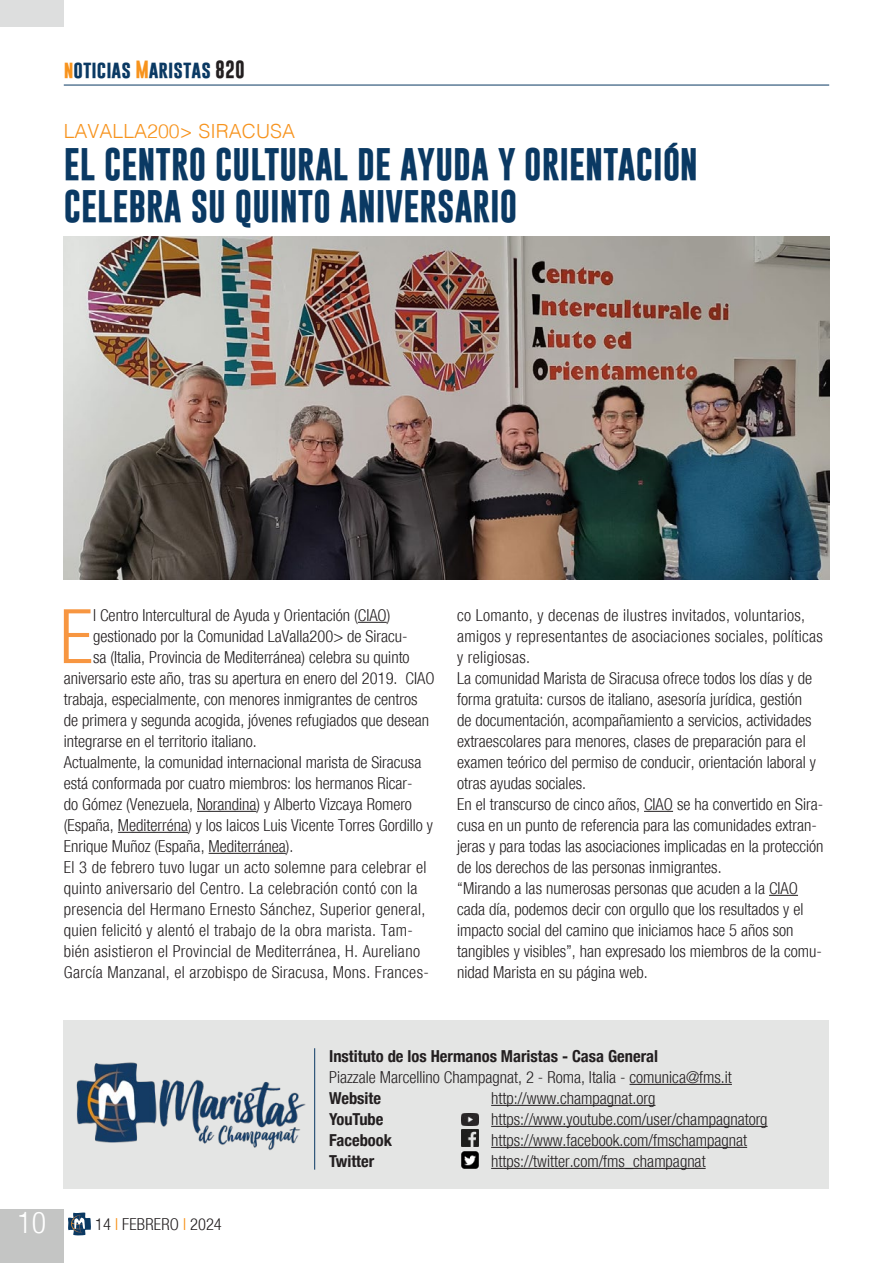
<style>
.page{position:relative;width:893px;height:1263px;background:#fff}
.page>*{position:absolute;margin:0;border:0;box-sizing:border-box;transform-origin:0 0}
.Testo_normal{font:300 condensed 75.3px "Helvetica Neue";color:#f79641}
.Titolo{font:700 33px "Gobold";color:#0a3963}
.t1{font:300 condensed 30px "Helvetica Neue";color:#fff}
.Titolo-2{font:300 19.5px "Helvetica";color:#f7931d}
.t2{font:700 18px "Gobold";color:#0a3963}
.Testo_normal-2{font:300 condensed 16.5px/21px "Helvetica Neue";color:#231f20}
.Testo_normal-3{font:300 condensed 16.5px/21px "Helvetica Neue";letter-spacing:.02em;color:#231f20}
.t3{font:700 condensed 16.5px "Helvetica Neue";color:#231f20}
.s1{color:#f7931d}
.s2{color:#231f20}
</style>
<div class="page">
<hr style="left:64px;top:85px;width:765px;height:1px;background:#0a3963">
<svg style="left:68px;top:1212px;width:23px;height:23px"></svg>
<div style="left:0;top:1209px;width:64px;height:54px;background:#c4c5c4"></div>
<div style="left:0;top:0;width:64px;height:27px;background:#dddede"></div>
<div style="left:64px;top:1020px;width:765px;height:168px;background:#e4e5e4"></div>
<hr style="left:629px;top:1084px;width:103px;height:1px;background:#231f20">
<hr style="left:314px;top:1048px;width:1px;height:122px;background:#0a3963">
<img style="left:76px;top:1062px;width:230px;height:89px">
<hr style="left:491px;top:1105px;width:164px;height:1px;background:#231f20">
<hr style="left:491px;top:1126px;width:277px;height:1px;background:#231f20">
<hr style="left:491px;top:1147px;width:256px;height:1px;background:#231f20">
<hr style="left:491px;top:1168px;width:215px;height:1px;background:#231f20">
<img style="left:461px;top:1129px;width:17px;height:17px">
<img style="left:461px;top:1152px;width:17px;height:17px">
<img style="left:461px;top:1113px;width:17px;height:12px">
<svg style="left:358px;top:622px;width:29px;height:1px"></svg>
<hr style="left:197px;top:811px;width:60px;height:1px;background:#231f20">
<hr style="left:118px;top:832px;width:70px;height:1px;background:#231f20">
<hr style="left:209px;top:853px;width:77px;height:1px;background:#231f20">
<svg style="left:644px;top:811px;width:29px;height:1px"></svg>
<svg style="left:769px;top:895px;width:29px;height:1px"></svg>
<img style="left:64px;top:237px;width:765px;height:342px">
<p class="t2" style="left:64px;top:57px;width:182px"><span class="s1">n</span>oticias <span class="s1">M</span>aristas <span class="s2">820</span></p>
<p class="Titolo-2" style="left:64px;top:114px;width:233px">LAVALLA200&gt; SIRACUSA</p>
<p class="Titolo" style="left:64px;top:143px;width:635px">EL CENTRO CULTURAL DE AYUDA Y ORIENTACIÓN</p>
<p class="Titolo" style="left:64px;top:185px;width:455px">CELEBRA SU QUINTO ANIVERSARIO</p>
<p class="Testo_normal" style="left:60px;top:593px;width:35px">E</p>
<p class="Testo_normal-2" style="left:93px;top:605px;width:299px">l Centro Intercultural de Ayuda y Orientación (CIAO)</p>
<p class="Testo_normal-2" style="left:93px;top:626px;width:316px">gestionado por la Comunidad LaValla200&gt; de Siracu-</p>
<p class="Testo_normal-2" style="left:93px;top:647px;width:318px">sa (Italia, Provincia de Mediterránea) celebra su quinto</p>
<p class="Testo_normal-2" style="left:64px;top:668px;width:372px">aniversario este año, tras su apertura en enero del 2019. CIAO</p>
<p class="Testo_normal-2" style="left:64px;top:689px;width:355px">trabaja, especialmente, con menores inmigrantes de centros</p>
<p class="Testo_normal-2" style="left:64px;top:710px;width:367px">de primera y segunda acogida, jóvenes refugiados que desean</p>
<p class="Testo_normal-2" style="left:64px;top:731px;width:194px">integrarse en el territorio italiano.</p>
<p class="Testo_normal-2" style="left:64px;top:752px;width:371px">Actualmente, la comunidad internacional marista de Siracusa está conformada por cuatro miembros: los hermanos Ricar-<br>do Gómez (Venezuela, Norandina) y Alberto Vizcaya Romero (España, Mediterréna) y los laicos Luis Vicente Torres Gordillo y Enrique Muñoz (España, Mediterránea).</p>
<p class="Testo_normal-3" style="left:64px;top:857px;width:367px">El 3 de febrero tuvo lugar un acto solemne para celebrar el quinto aniversario del Centro. La celebración contó con la presencia del Hermano Ernesto Sánchez, Superior general, quien felicitó y alentó el trabajo de la obra marista. Tam&shy;bién asistieron el Provincial de Mediterránea, H. Aureliano García Manzanal, el arzobispo de Siracusa, Mons. Frances-</p>
<p class="Testo_normal-3" style="left:457px;top:605px;width:367px">co Lomanto, y decenas de ilustres invitados, voluntarios, amigos y representantes de asociaciones sociales, políticas y religiosas.</p>
<p class="Testo_normal-2" style="left:457px;top:668px;width:360px">La comunidad Marista de Siracusa ofrece todos los días y de forma gratuita: cursos de italiano, asesoría jurídica, gestión de documentación, acompañamiento a servicios, actividades extraescolares para menores, clases de preparación para el examen teórico del permiso de conducir, orientación laboral y otras ayudas sociales.</p>
<p class="Testo_normal-2" style="left:457px;top:794px;width:368px">En el transcurso de cinco años, CIAO se ha convertido en Sira&shy;cusa en un punto de referencia para las comunidades extran&shy;jeras y para todas las asociaciones implicadas en la protección de los derechos de las personas inmigrantes.</p>
<p class="Testo_normal-2" style="left:457px;top:878px;width:366px">“Mirando a las numerosas personas que acuden a la CIAO cada día, podemos decir con orgullo que los resultados y el impacto social del camino que iniciamos hace 5 años son tangibles y visibles”, han expresado los miembros de la comu&shy;nidad Marista en su página web.</p>
<h3 class="t1" style="left:17px;top:1205px;width:30px">10</h3>
<p class="Testo_normal-2" style="left:95px;top:1214px;width:128px">14 <span class="s1">I</span> FEBRERO <span class="s1">I</span> 2024</p>
<p class="t3" style="left:329px;top:1042px;width:331px">Instituto de los Hermanos Maristas - Casa General</p>
<p class="Testo_normal-2" style="left:329px;top:1067px;width:404px">Piazzale Marcellino Champagnat, 2 - Roma, Italia - comunica@fms.it</p>
<p class="t3" style="left:329px;top:1084px;width:53px">Website</p>
<p class="Testo_normal-2" style="left:491px;top:1088px;width:166px">http://www.champagnat.org</p>
<p class="t3" style="left:329px;top:1105px;width:56px">YouTube</p>
<p class="Testo_normal-2" style="left:491px;top:1109px;width:278px">https://www.youtube.com/user/champagnatorg</p>
<p class="t3" style="left:329px;top:1126px;width:64px">Facebook</p>
<p class="Testo_normal-2" style="left:491px;top:1130px;width:257px">https://www.facebook.com/fmschampagnat</p>
<p class="t3" style="left:329px;top:1147px;width:47px">Twitter</p>
<p class="Testo_normal-2" style="left:491px;top:1151px;width:216px">https://twitter.com/fms_champagnat</p>
</div>
